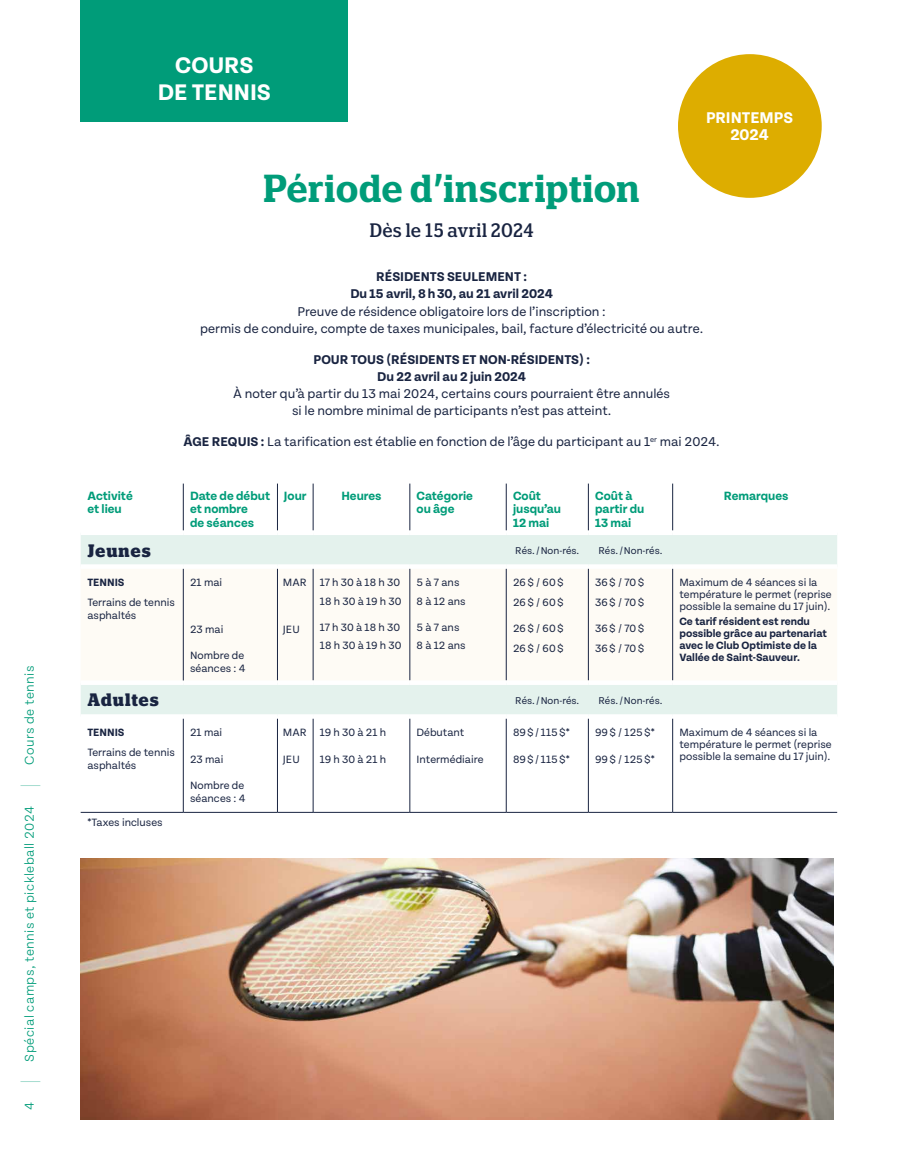
<style>
.page{position:relative;width:905px;height:1175px;background:#fff}
.page>*{position:absolute;margin:0;border:0;box-sizing:border-box;transform-origin:0 0}
.t1{font:600 condensed 39px "Polyphonic";letter-spacing:.02em;color:#009c79}
.t2{font:700 24px/27px "Tenon";color:#fff;text-align:center}
.t3{font:500 condensed 19.5px "Polyphonic";letter-spacing:.02em;color:#192441}
.t4{font:700 condensed 18px "Polyphonic";letter-spacing:.06em;color:#192441}
.t5{font:700 16.5px/17.2px "Tenon";color:#fff;text-align:center}
.t6{font:13.5px/17.2px "Tenon";color:#192441;text-align:center}
.t7{font:700 13.5px/17.2px "Tenon";color:#192441;text-align:center}
.t8{font:300 13.5px "Tenon";letter-spacing:.03em;color:#009c79}
.t9{font:700 12.75px/13.5px "Tenon";color:#009c79}
.t10{font:11.25px/12.8px "Tenon";color:#192441}
.t11{font:700 11.25px/12px "Tenon";color:#192441}
.t12{font:10.5px "Tenon";color:#192441}
.s1{font-weight:200;font-size:20.4px}
.s2{font-weight:700}
</style>
<div class="page">
<div style="left:81px;top:0;width:267px;height:121px;background:#009c79"></div>
<img style="left:81px;top:858px;width:752px;height:261px">
<div style="left:81px;top:535px;width:756px;height:179px;background:#e4f2ed"></div>
<div style="left:81px;top:569px;width:756px;height:111px;background:#fefbf5"></div>
<div style="left:81px;top:564px;width:102px;height:5px;background:#fff"></div>
<div style="left:183px;top:564px;width:94px;height:5px;background:#fff"></div>
<div style="left:277px;top:564px;width:36px;height:5px;background:#fff"></div>
<div style="left:313px;top:564px;width:97px;height:5px;background:#fff"></div>
<div style="left:410px;top:564px;width:96px;height:5px;background:#fff"></div>
<div style="left:506px;top:564px;width:82px;height:5px;background:#fff"></div>
<div style="left:588px;top:564px;width:84px;height:5px;background:#fff"></div>
<div style="left:672px;top:564px;width:165px;height:5px;background:#fff"></div>
<hr style="left:277px;top:483px;width:1px;height:47px;background:#192441">
<hr style="left:313px;top:483px;width:1px;height:47px;background:#192441">
<hr style="left:409px;top:483px;width:1px;height:47px;background:#192441">
<hr style="left:506px;top:483px;width:1px;height:47px;background:#192441">
<hr style="left:588px;top:483px;width:1px;height:47px;background:#192441">
<hr style="left:672px;top:483px;width:1px;height:47px;background:#192441">
<hr style="left:277px;top:569px;width:1px;height:111px;background:#192441">
<hr style="left:313px;top:569px;width:1px;height:111px;background:#192441">
<hr style="left:409px;top:569px;width:1px;height:111px;background:#192441">
<hr style="left:506px;top:569px;width:1px;height:111px;background:#192441">
<hr style="left:588px;top:569px;width:1px;height:111px;background:#192441">
<hr style="left:672px;top:569px;width:1px;height:111px;background:#192441">
<hr style="left:277px;top:718px;width:1px;height:94px;background:#192441">
<hr style="left:313px;top:718px;width:1px;height:94px;background:#192441">
<hr style="left:409px;top:718px;width:1px;height:94px;background:#192441">
<hr style="left:506px;top:718px;width:1px;height:94px;background:#192441">
<hr style="left:588px;top:718px;width:1px;height:94px;background:#192441">
<hr style="left:672px;top:718px;width:1px;height:94px;background:#192441">
<hr style="left:81px;top:812px;width:102px;height:1px;background:#192441">
<hr style="left:183px;top:812px;width:94px;height:1px;background:#192441">
<hr style="left:277px;top:812px;width:36px;height:1px;background:#192441">
<hr style="left:313px;top:812px;width:97px;height:1px;background:#192441">
<hr style="left:410px;top:812px;width:96px;height:1px;background:#192441">
<hr style="left:506px;top:812px;width:82px;height:1px;background:#192441">
<hr style="left:588px;top:812px;width:84px;height:1px;background:#192441">
<hr style="left:672px;top:812px;width:165px;height:1px;background:#192441">
<div style="left:81px;top:680px;width:102px;height:5px;background:#fff"></div>
<div style="left:183px;top:680px;width:94px;height:5px;background:#fff"></div>
<div style="left:277px;top:680px;width:36px;height:5px;background:#fff"></div>
<div style="left:313px;top:680px;width:97px;height:5px;background:#fff"></div>
<div style="left:410px;top:680px;width:96px;height:5px;background:#fff"></div>
<div style="left:506px;top:680px;width:82px;height:5px;background:#fff"></div>
<div style="left:588px;top:680px;width:84px;height:5px;background:#fff"></div>
<div style="left:672px;top:680px;width:165px;height:5px;background:#fff"></div>
<hr style="left:183px;top:483px;width:1px;height:47px;background:#192441">
<hr style="left:183px;top:569px;width:1px;height:111px;background:#192441">
<hr style="left:183px;top:718px;width:1px;height:94px;background:#192441">
<div style="left:678px;top:54px;width:143px;height:144px;background:#ddad00;border-radius:50%"></div>
<p class="t8" style="left:23px;top:1109px;width:445px;rotate:-90deg">4 <span class="s1">|</span> Spécial camps, tennis et pickleball 2024 <span class="s1">|</span> Cours de tennis</p>
<h2 class="t2" style="left:158px;top:53px;width:115px">COURS<br>DE TENNIS</h2>
<h3 class="t5" style="left:706px;top:109px;width:88px">PRINTEMPS<br>2024</h3>
<h1 class="t1" style="left:263px;top:166px;width:377px">Période d’inscription</h1>
<h3 class="t3" style="left:370px;top:219px;width:165px">Dès le 15 avril 2024</h3>
<p class="t7" style="left:350px;top:268px;width:204px">RÉSIDENTS SEULEMENT :<br>Du 15 avril, 8h30, au 21 avril 2024</p>
<p class="t6" style="left:200px;top:303px;width:504px">Preuve de résidence obligatoire lors de l’inscription :<br>permis de conduire, compte de taxes municipales, bail, facture d’électricité ou autre.</p>
<p class="t7" style="left:313px;top:351px;width:278px">POUR TOUS (RÉSIDENTS ET NON-RÉSIDENTS) :<br>Du 22 avril au 2 juin 2024</p>
<p class="t6" style="left:233px;top:385px;width:438px">À noter qu’à partir du 13 mai 2024, certains cours pourraient être annulés si le nombre minimal de participants n’est pas atteint.</p>
<p class="t6" style="left:183px;top:433px;width:538px"><span class="s2">ÂGE REQUIS :</span> La tarification est établie en fonction de l’âge du participant au 1<sup>er</sup> mai 2024.</p>
<p class="t9" style="left:87px;top:489px;width:47px">Activité et lieu</p>
<p class="t9" style="left:190px;top:489px;width:81px">Date de début et nombre<br>de séances</p>
<p class="t9" style="left:284px;top:489px;width:24px">Jour</p>
<p class="t9" style="left:341px;top:489px;width:42px">Heures</p>
<p class="t9" style="left:416px;top:489px;width:58px">Catégorie ou âge</p>
<p class="t9" style="left:513px;top:489px;width:49px">Coût jusqu’au<br>12 mai</p>
<p class="t9" style="left:595px;top:489px;width:51px">Coût à partir du<br>13 mai</p>
<p class="t9" style="left:723px;top:489px;width:66px">Remarques</p>
<h3 class="t4" style="left:87px;top:539px;width:65px">Jeunes</h3>
<p class="t12" style="left:515px;top:545px;width:65px">Rés./Non-rés.</p>
<p class="t12" style="left:598px;top:545px;width:65px">Rés./Non-rés.</p>
<p class="t11" style="left:87px;top:577px;width:39px">TENNIS</p>
<p class="t10" style="left:87px;top:596px;width:89px">Terrains de tennis asphaltés</p>
<p class="t10" style="left:595px;top:573px;width:51px;line-height:19.5px">36$ / 70$<br>36$ / 70$</p>
<p class="t10" style="left:595px;top:619px;width:51px;line-height:19.5px">36$ / 70$<br>36$ / 70$</p>
<p class="t10" style="left:513px;top:573px;width:52px;line-height:19.5px">26$ / 60$<br>26$ / 60$</p>
<p class="t10" style="left:513px;top:619px;width:52px;line-height:19.5px">26$ / 60$<br>26$ / 60$</p>
<p class="t10" style="left:679px;top:577px;width:154px;line-height:12px">Maximum de 4 séances si la température le permet (reprise possible la semaine du 17 juin).</p>
<p class="t11" style="left:679px;top:615px;width:149px">Ce tarif résident est rendu possible grâce au partenariat avec le Club Optimiste de la<br>Vallée de Saint-Sauveur.</p>
<p class="t10" style="left:416px;top:574px;width:51px;line-height:18.1px">5 à 7 ans<br>8 à 12 ans</p>
<p class="t10" style="left:416px;top:618px;width:51px;line-height:18.1px">5 à 7 ans<br>8 à 12 ans</p>
<p class="t10" style="left:320px;top:574px;width:83px;line-height:18.1px">17 h 30 à 18 h 30<br>18 h 30 à 19 h 30</p>
<p class="t10" style="left:320px;top:618px;width:83px;line-height:18.1px">17 h 30 à 18 h 30<br>18 h 30 à 19 h 30</p>
<p class="t10" style="left:190px;top:576px;width:34px">21 mai</p>
<p class="t10" style="left:190px;top:623px;width:35px">23 mai</p>
<p class="t10" style="left:190px;top:649px;width:57px">Nombre de séances : 4</p>
<p class="t10" style="left:283px;top:576px;width:25px">MAR</p>
<p class="t10" style="left:283px;top:623px;width:18px">JEU</p>
<h3 class="t4" style="left:87px;top:689px;width:73px">Adultes</h3>
<p class="t12" style="left:515px;top:695px;width:65px">Rés./Non-rés.</p>
<p class="t12" style="left:598px;top:695px;width:65px">Rés./Non-rés.</p>
<p class="t11" style="left:87px;top:727px;width:39px">TENNIS</p>
<p class="t10" style="left:87px;top:746px;width:89px">Terrains de tennis asphaltés</p>
<p class="t10" style="left:513px;top:726px;width:58px">89$ / 115$*</p>
<p class="t10" style="left:513px;top:752px;width:58px">89$ / 115$*</p>
<p class="t10" style="left:595px;top:726px;width:61px">99$ / 125$*</p>
<p class="t10" style="left:595px;top:752px;width:61px">99$ / 125$*</p>
<p class="t10" style="left:320px;top:726px;width:68px">19 h 30 à 21 h</p>
<p class="t10" style="left:320px;top:752px;width:68px">19 h 30 à 21 h</p>
<p class="t10" style="left:416px;top:726px;width:49px">Débutant</p>
<p class="t10" style="left:416px;top:752px;width:68px">Intermédiaire</p>
<p class="t10" style="left:190px;top:726px;width:34px">21 mai</p>
<p class="t10" style="left:190px;top:752px;width:35px">23 mai</p>
<p class="t10" style="left:190px;top:779px;width:57px">Nombre de séances : 4</p>
<p class="t10" style="left:283px;top:726px;width:25px">MAR</p>
<p class="t10" style="left:283px;top:752px;width:18px">JEU</p>
<p class="t10" style="left:679px;top:726px;width:154px;line-height:12px">Maximum de 4 séances si la température le permet (reprise possible la semaine du 17 juin).</p>
<p class="t10" style="left:87px;top:815px;width:77px">*Taxes incluses</p>
</div>
